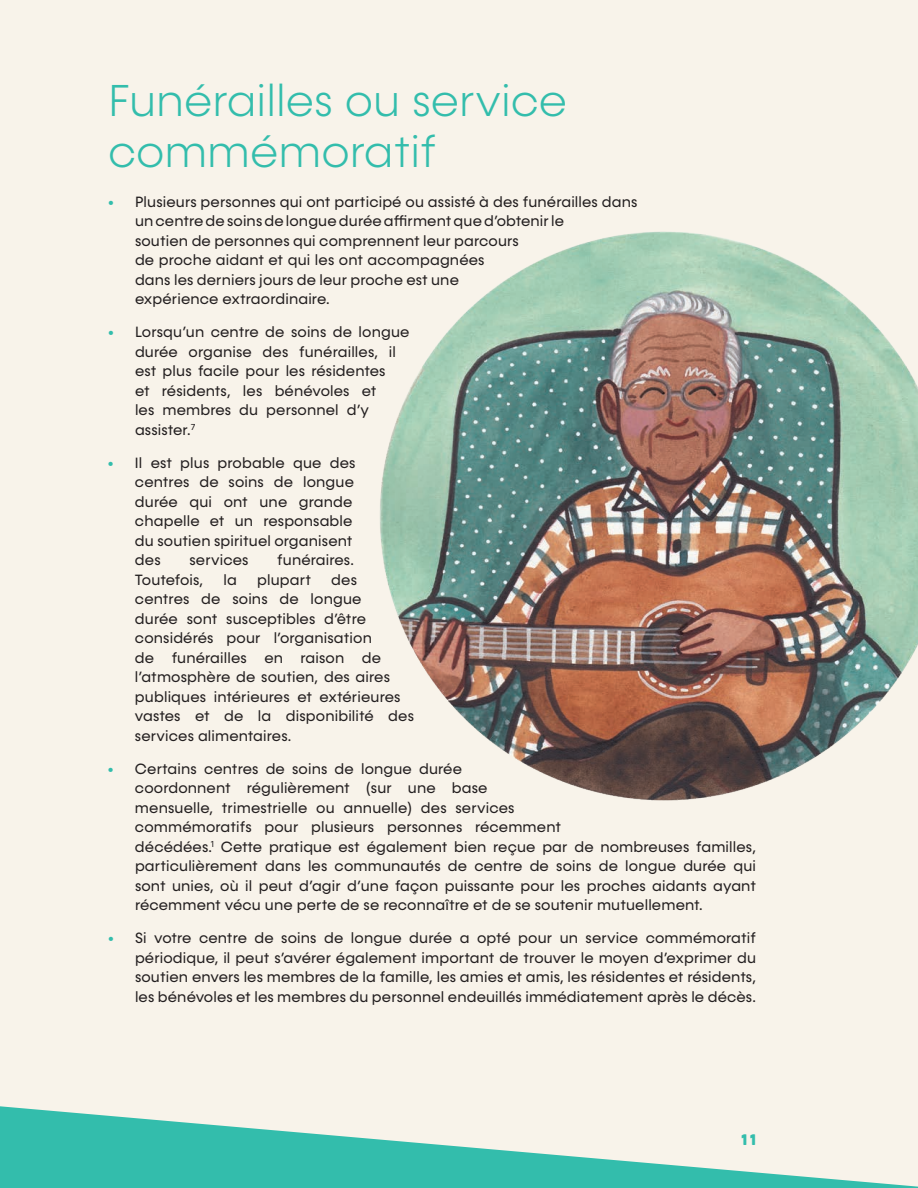
<style>
.page{position:relative;width:918px;height:1188px;background:#f8f3ea}
.page>*{position:absolute;margin:0;border:0;box-sizing:border-box;transform-origin:0 0}
.t1{font:300 45px/51px "Konnect";color:#33bdac}
.t2{font:15px/19.5px "Konnect";letter-spacing:.01em;color:#231f20}
.t3{font:900 15px "Cocogoose Classic";color:#33bdac}
.s1{font-weight:900;color:#33bdac}
</style>
<div class="page">
<img style="left:380px;top:231px;width:538px;height:570px">
<svg style="left:0;top:1106px;width:918px;height:82px;fill:#33bdac"></svg>
<h1 class="t1" style="left:108px;top:76px;width:461px">Funérailles ou service commémoratif</h1>
<p class="t2" style="left:135px;top:192px;width:504px;text-indent:-27px"><span class="s1">•</span> Plusieurs personnes qui ont participé ou assisté à des funérailles dans un centre de soins de longue durée affirment que d’obtenir le<br>soutien de personnes qui comprennent leur parcours<br>de proche aidant et qui les ont accompagnées<br>dans les derniers jours de leur proche est une<br>expérience extraordinaire.</p>
<p class="t2" style="left:135px;top:323px;width:276px;text-indent:-27px"><span class="s1">•</span> Lorsqu’un centre de soins de longue durée organise des funérailles, il est plus facile pour les résidentes<br>et résidents, les bénévoles et<br>les membres du personnel d’y assister.<sup>7</sup></p>
<p class="t2" style="left:135px;top:453px;width:222px;text-indent:-27px"><span class="s1">•</span> Il est plus probable que des centres de soins de longue durée qui ont une grande chapelle et un responsable du soutien spirituel organisent des</p>
<p class="t2" style="left:189px;top:551px;width:61px">services</p>
<p class="t2" style="left:277px;top:551px;width:77px">funéraires.</p>
<p class="t2" style="left:135px;top:570px;width:70px">Toutefois,</p>
<p class="t2" style="left:224px;top:570px;width:15px">la</p>
<p class="t2" style="left:257px;top:570px;width:55px">plupart</p>
<p class="t2" style="left:135px;top:570px;width:281px;text-indent:196px">des centres de soins de longue<br>durée sont susceptibles d’être considérés pour l’organisation<br>de funérailles en raison de l’atmosphère de soutien, des aires publiques intérieures et extérieures vastes et de la disponibilité des services alimentaires.</p>
<p class="t2" style="left:135px;top:759px;width:623px;text-indent:-27px"><span class="s1">•</span> Certains centres de soins de longue durée<br>coordonnent régulièrement (sur une base<br>mensuelle, trimestrielle ou annuelle) des services<br>commémoratifs pour plusieurs personnes récemment<br>décédées.<sup>1</sup> Cette pratique est également bien reçue par de nombreuses familles, particulièrement dans les communautés de centre de soins de longue durée qui sont unies, où il peut d’agir d’une façon puissante pour les proches aidants ayant récemment vécu une perte de se reconnaître et de se soutenir mutuellement.</p>
<p class="t2" style="left:135px;top:929px;width:623px;text-align:justify;text-indent:-27px"><span class="s1">•</span> Si votre centre de soins de longue durée a opté pour un service commémoratif périodique, il peut s’avérer également important de trouver le moyen d’exprimer du soutien envers les membres de la famille, les amies et amis, les résidentes et résidents, les bénévoles et les membres du personnel endeuillés immédiatement après le décès.</p>
<p class="t3" style="left:742px;top:1128px;width:16px">11</p>
</div>
